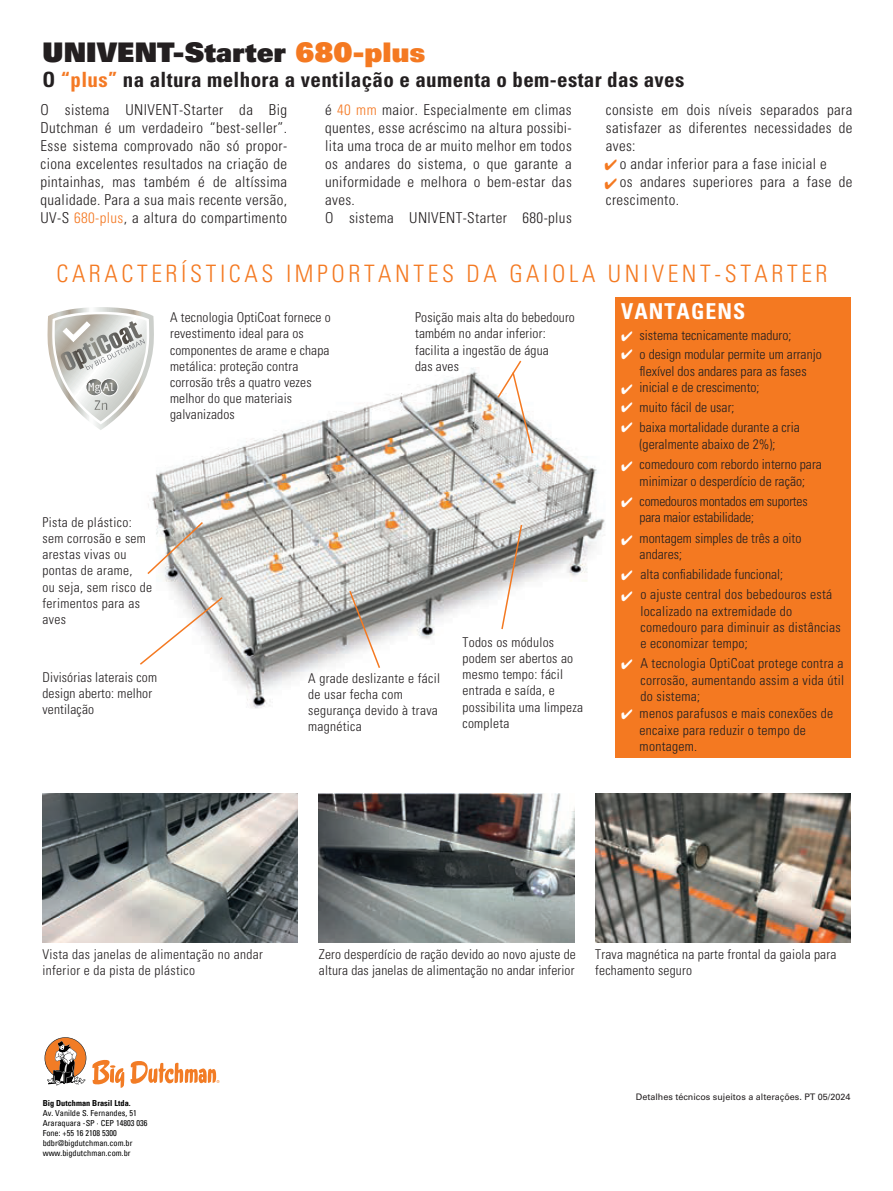
<style>
.page{position:relative;width:893px;height:1191px;background:#fff}
.page>*{position:absolute;margin:0;border:0;box-sizing:border-box;transform-origin:0 0}
.t1{font:27px "Univers LT Std X Black";letter-spacing:.005em;color:#231f20}
.t2{font:300 condensed 24px "Univers LT Std";letter-spacing:.15em;color:#f47921}
.t3{font:700 condensed 21.9px "Univers LT Std";letter-spacing:.05em;color:#fff}
.t4{font:700 condensed 21px "Univers LT Std";letter-spacing:.02em;color:#231f20}
.t5{font:300 condensed 15px/18px "Univers LT Std";letter-spacing:.025em;color:#231f20;text-align:justify}
.t6{font:300 condensed 13.65px/16.4px "Univers LT Std";color:#231f20;text-align:center}
.t7{font:300 condensed 13.65px/16.5px "Univers LT Std";letter-spacing:.02em;color:#231f20}
.t8{font:300 condensed 13.5px/16.2px "Univers LT Std";letter-spacing:.01em;color:#231f20}
.t9{font:11.85px "Andale Mono";color:#fff}
.t10{font:9px "Univers LT Std";color:#231f20}
.t11{font:condensed 8.25px/9.9px "Univers";color:#000001}
.t12{font:700 condensed 8.25px "Univers LT";color:#000001}
.s1{color:#f47921}
.s2{color:#f47924}
.s3{color:#fff}
</style>
<div class="page">
<img style="left:148px;top:368px;width:457px;height:340px">
<svg style="left:47px;top:307px;width:108px;height:123px"></svg>
<svg style="left:86px;top:378px;width:17px;height:18px"></svg>
<div style="left:86px;top:378px;width:17px;height:18px;border:1px solid #fff;border-radius:50%"></div>
<svg style="left:101px;top:378px;width:17px;height:18px"></svg>
<div style="left:100px;top:378px;width:18px;height:18px;border:1px solid #fff;border-radius:50%"></div>
<img style="left:43px;top:793px;width:255px;height:149px">
<img style="left:319px;top:793px;width:255px;height:149px">
<img style="left:595px;top:793px;width:255px;height:149px">
<svg style="left:500px;top:523px;width:23px;height:108px"></svg>
<svg style="left:348px;top:589px;width:33px;height:80px"></svg>
<svg style="left:140px;top:595px;width:84px;height:71px"></svg>
<svg style="left:147px;top:520px;width:58px;height:55px"></svg>
<svg style="left:496px;top:360px;width:38px;height:95px"></svg>
<div style="left:615px;top:297px;width:235px;height:460px;background:#f47921"></div>
<svg style="left:92px;top:1059px;width:32px;height:29px"></svg>
<svg style="left:130px;top:1061px;width:90px;height:22px"></svg>
<svg style="left:45px;top:1037px;width:41px;height:48px"></svg>
<h1 class="t1" style="left:43px;top:35px;width:384px">UNIVENT-Starter <span class="s1">680-plus</span></h1>
<h3 class="t4" style="left:43px;top:67px;width:643px">O <span class="s2">“plus”</span> na altura melhora a ventilação e aumenta o bem-estar das aves</h3>
<p class="t5" style="left:41px;top:100px;width:248px">O sistema UNIVENT-Starter da Big Dutchman é um verdadeiro “best-seller”.<br>Esse sistema comprovado não só propor&shy;ciona excelentes resultados na criação de pintainhas, mas também é de altíssima qualidade. Para a sua mais recente versão, UV-S <span class="s2">680-plus</span>, a altura do compartimento</p>
<p class="t5" style="left:325px;top:100px;width:248px;text-align:left">é <span class="s2">40 mm</span> maior. Especialmente em climas quentes, esse acréscimo na altura possibi&shy;lita uma troca de ar muito melhor em todos os andares do sistema, o que garante a uniformidade e melhora o bem-estar das aves.<br>O sistema UNIVENT-Starter 680-plus</p>
<p class="t5" style="left:606px;top:100px;width:248px">consiste em dois níveis separados para satisfazer as diferentes necessidades de aves:</p>
<p class="t5" style="left:605px;top:154px;width:224px"><span class="s1">✔</span>o andar inferior para a fase inicial e</p>
<p class="t5" style="left:606px;top:172px;width:248px;text-indent:14px">os andares superiores para a fase de crescimento.</p>
<h2 class="t2" style="left:56px;top:259px;width:773px">CARACTERÍSTICAS IMPORTANTES DA GAIOLA UNIVENT-STARTER</h2>
<h3 class="t3" style="left:621px;top:297px;width:126px">VANTAGENS</h3>
<p class="t6" style="left:621px;top:327px;width:172px"><span class="s3">✔</span> sistema tecnicamente maduro;</p>
<p class="t6" style="left:621px;top:346px;width:202px"><span class="s3">✔</span> o design modular permite um arranjo flexível dos andares para as fases</p>
<p class="t6" style="left:621px;top:379px;width:140px"><span class="s3">✔</span> inicial e de crescimento;</p>
<p class="t6" style="left:621px;top:399px;width:115px"><span class="s3">✔</span> muito fácil de usar;</p>
<p class="t6" style="left:621px;top:419px;width:180px"><span class="s3">✔</span> baixa mortalidade durante a cria (geralmente abaixo de 2%);</p>
<p class="t6" style="left:621px;top:456px;width:202px"><span class="s3">✔</span> comedouro com rebordo interno para minimizar o desperdício de ração;</p>
<p class="t6" style="left:640px;top:493px;width:170px;text-align:left;text-indent:-18px"><span class="s3">✔</span> comedouros montados em suportes para maior estabilidade;</p>
<p class="t6" style="left:640px;top:529px;width:163px;text-align:left">montagem simples de três a oito andares;</p>
<p class="t6" style="left:640px;top:566px;width:144px">alta confiabilidade funcional;</p>
<p class="t7" style="left:640px;top:586px;width:202px;text-indent:-19px"><span class="s3">✔</span> o ajuste central dos bebedouros está localizado na extremidade do comedouro para diminuir as distâncias e economizar tempo;</p>
<p class="t7" style="left:640px;top:655px;width:206px">A tecnologia OptiCoat protege contra a corrosão, aumentando assim a vida útil do sistema;<br>menos parafusos e mais conexões de encaixe para reduzir o tempo de montagem.</p>
<p class="t8" style="left:170px;top:309px;width:162px">A tecnologia OptiCoat fornece o revestimento ideal para os componentes de arame e chapa metálica: proteção contra corrosão três a quatro vezes melhor do que materiais galvanizados</p>
<p class="t8" style="left:415px;top:309px;width:161px">Posição mais alta do bebedouro também no andar inferior: facilita a ingestão de água<br>das aves</p>
<p class="t9" style="left:88px;top:379px;width:29px">Mg Al</p>
<p class="t8" style="left:43px;top:514px;width:111px">Pista de plástico: sem corrosão e sem arestas vivas ou pontas de arame,<br>ou seja, sem risco de ferimentos para as aves</p>
<p class="t8" style="left:462px;top:634px;width:122px">Todos os módulos podem ser abertos ao mesmo tempo: fácil entrada e saída, e possibilita uma limpeza completa</p>
<p class="t8" style="left:43px;top:669px;width:116px">Divisórias laterais com design aberto: melhor ventilação</p>
<p class="t8" style="left:308px;top:670px;width:133px">A grade deslizante e fácil de usar fecha com segurança devido à trava magnética</p>
<p class="t8" style="left:43px;top:946px;width:222px">Vista das janelas de alimentação no andar inferior e da pista de plástico</p>
<p class="t8" style="left:319px;top:946px;width:258px">Zero desperdício de ração devido ao novo ajuste de altura das janelas de alimentação no andar inferior</p>
<p class="t8" style="left:595px;top:946px;width:243px">Trava magnética na parte frontal da gaiola para fechamento seguro</p>
<p class="t12" style="left:43px;top:1098px;width:89px">Big Dutchman Brasil Ltda.</p>
<p class="t11" style="left:43px;top:1108px;width:106px">Av. Vanilde S. Fernandes, 51<br>Araraquara -SP · CEP 14803 036<br>Fone: +55 16 2108 5300 bdbr@bigdutchman.com.br www.bigdutchman.com.br</p>
<p class="t10" style="left:636px;top:1091px;width:216px">Detalhes técnicos sujeitos a alterações. PT 05/2024</p>
</div>
